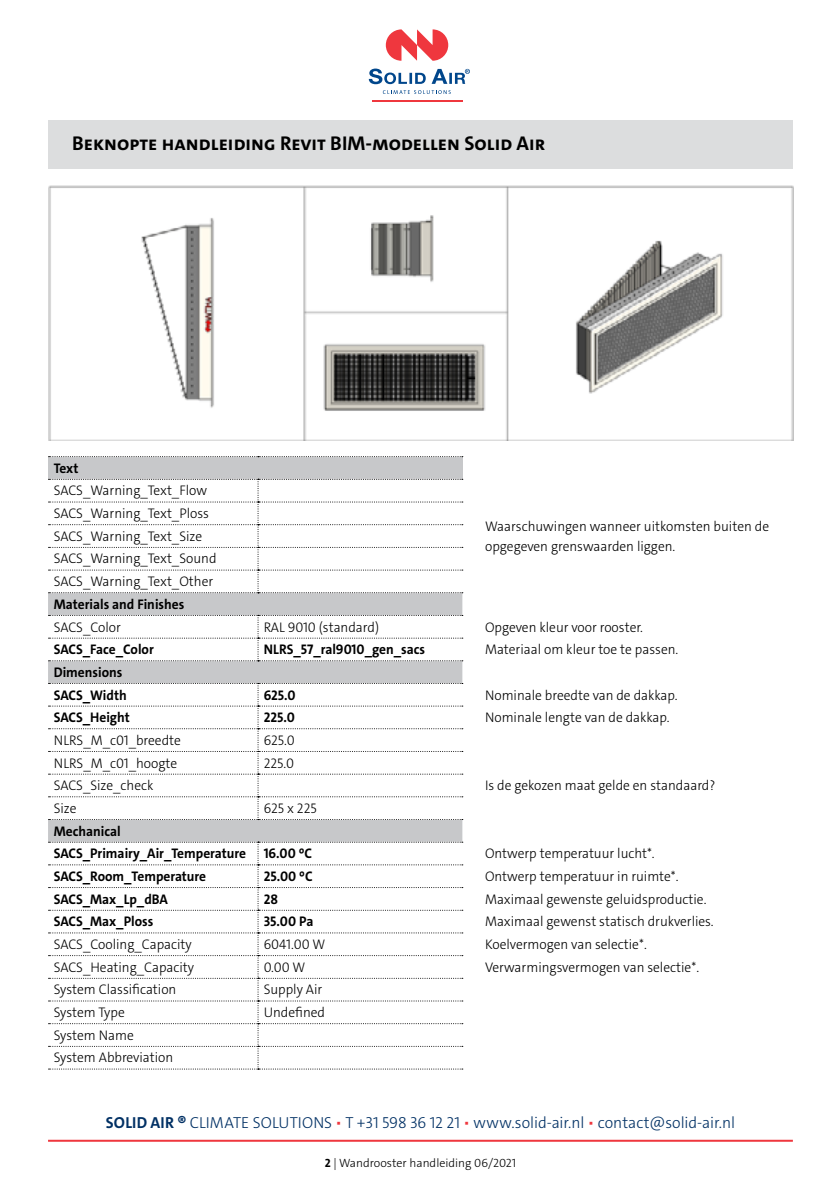
<style>
.page{position:relative;width:840px;height:1191px;background:#fff}
.page>*{position:absolute;margin:0;border:0;box-sizing:border-box;transform-origin:0 0}
.t1{font:700 20px "The Sans C4 s";color:#000}
.t2{font:300 16px "The Sans C4 s";color:#003064}
.t3{font:300 14px/22.6px "The Sans C4 s";color:#000;scale:.96 1}
.t4{font:700 14px/22.6px "The Sans C4 s";color:#000;scale:.96 1}
.t5{font:300 12px "The Sans C4 s";color:#000}
.s1{font-weight:700}
.s2{color:#ef373e}
</style>
<div class="page">
<hr style="left:372px;top:100px;width:90px;height:1px;background:#ef373e">
<svg style="left:385px;top:29px;width:63px;height:32px"></svg>
<svg style="left:382px;top:90px;width:68px;height:4px"></svg>
<svg style="left:368px;top:69px;width:101px;height:15px"></svg>
<hr style="left:48px;top:1139px;width:744px;height:2px;background:#ef373e">
<div style="left:48px;top:120px;width:744px;height:48px;background:#dcddde"></div>
<div style="left:48px;top:456px;width:414px;height:23px;background:#c7c8ca"></div>
<div style="left:48px;top:593px;width:414px;height:248px;background:#c7c8ca"></div>
<svg style="left:48px;top:456px;width:414px;height:1px"></svg>
<svg style="left:48px;top:479px;width:414px;height:114px"></svg>
<svg style="left:48px;top:615px;width:414px;height:46px"></svg>
<svg style="left:48px;top:683px;width:414px;height:137px"></svg>
<svg style="left:48px;top:841px;width:414px;height:228px"></svg>
<img style="left:49px;top:185px;width:743px;height:255px">
<h1 class="t1" style="left:72px;top:130px;width:474px">Beknopte handleiding Revit BIM-modellen Solid Air</h1>
<p class="t4" style="left:54px;top:457px;width:27px">Text</p>
<p class="t3" style="left:54px;top:479px;width:161px">SACS_Warning_Text_Flow</p>
<p class="t3" style="left:54px;top:502px;width:171px">SACS_Warning_Text_Ploss<br>SACS_Warning_Text_Size<br>SACS_Warning_Text_Sound<br>SACS_Warning_Text_Other</p>
<p class="t4" style="left:54px;top:593px;width:137px">Materials and Finishes</p>
<p class="t3" style="left:54px;top:615px;width:71px">SACS_Color</p>
<p class="t3" style="left:263px;top:615px;width:122px">RAL 9010 (standard)</p>
<p class="t3" style="left:485px;top:615px;width:166px">Opgeven kleur voor rooster.</p>
<p class="t4" style="left:54px;top:638px;width:106px">SACS_Face_Color</p>
<p class="t4" style="left:263px;top:638px;width:170px">NLRS_57_ral9010_gen_sacs</p>
<p class="t3" style="left:485px;top:638px;width:203px">Materiaal om kleur toe te passen.</p>
<p class="t4" style="left:54px;top:661px;width:78px">Dimensions<br>SACS_Width</p>
<p class="t3" style="left:485px;top:516px;width:297px;line-height:20px">Waarschuwingen wanneer uitkomsten buiten de opgegeven grenswaarden liggen.</p>
<p class="t4" style="left:263px;top:683px;width:35px">625.0</p>
<p class="t3" style="left:485px;top:683px;width:202px">Nominale breedte van de dakkap.</p>
<p class="t4" style="left:54px;top:706px;width:81px">SACS_Height</p>
<p class="t4" style="left:263px;top:706px;width:34px">225.0</p>
<p class="t3" style="left:485px;top:706px;width:194px">Nominale lengte van de dakkap.</p>
<p class="t3" style="left:54px;top:729px;width:134px">NLRS_M_c01_breedte</p>
<p class="t3" style="left:263px;top:729px;width:34px">625.0</p>
<p class="t3" style="left:54px;top:751px;width:130px">NLRS_M_c01_hoogte</p>
<p class="t3" style="left:263px;top:751px;width:33px">225.0</p>
<p class="t3" style="left:54px;top:774px;width:105px">SACS_Size_check</p>
<p class="t3" style="left:485px;top:774px;width:241px">Is de gekozen maat gelde en standaard?</p>
<p class="t3" style="left:54px;top:797px;width:25px">Size</p>
<p class="t3" style="left:263px;top:797px;width:57px">625 x 225</p>
<p class="t4" style="left:54px;top:819px;width:202px">Mechanical<br>SACS_Primairy_Air_Temperature</p>
<p class="t4" style="left:263px;top:842px;width:52px">16.00 ºC</p>
<p class="t3" style="left:485px;top:842px;width:178px">Ontwerp temperatuur lucht*.</p>
<p class="t4" style="left:54px;top:865px;width:160px">SACS_Room_Temperature</p>
<p class="t4" style="left:263px;top:865px;width:52px">25.00 ºC</p>
<p class="t3" style="left:485px;top:865px;width:203px">Ontwerp temperatuur in ruimte*.</p>
<p class="t4" style="left:54px;top:887px;width:120px">SACS_Max_Lp_dBA</p>
<p class="t4" style="left:263px;top:887px;width:16px">28</p>
<p class="t3" style="left:485px;top:887px;width:232px">Maximaal gewenste geluidsproductie.</p>
<p class="t4" style="left:54px;top:910px;width:105px">SACS_Max_Ploss</p>
<p class="t4" style="left:263px;top:910px;width:53px">35.00 Pa</p>
<p class="t3" style="left:485px;top:910px;width:239px">Maximaal gewenst statisch drukverlies.</p>
<p class="t3" style="left:54px;top:933px;width:145px">SACS_Cooling_Capacity</p>
<p class="t3" style="left:263px;top:933px;width:66px">6041.00 W</p>
<p class="t3" style="left:485px;top:933px;width:170px">Koelvermogen van selectie*.</p>
<p class="t3" style="left:54px;top:955px;width:148px">SACS_Heating_Capacity</p>
<p class="t3" style="left:263px;top:955px;width:45px">0.00 W</p>
<p class="t3" style="left:485px;top:955px;width:224px">Verwarmingsvermogen van selectie*.</p>
<p class="t3" style="left:54px;top:978px;width:129px">System Classification</p>
<p class="t3" style="left:263px;top:978px;width:62px">Supply Air</p>
<p class="t3" style="left:54px;top:1001px;width:75px">System Type</p>
<p class="t3" style="left:263px;top:1001px;width:65px">Undefined</p>
<p class="t3" style="left:54px;top:1023px;width:126px">System Name<br>System Abbreviation</p>
<p class="t2" style="left:106px;top:1112px;width:630px"><span class="s1">SOLID AIR ®</span> CLIMATE SOLUTIONS <span class="s2">•</span> T +31 598 36 12 21 <span class="s2">•</span> www.solid-air.nl <span class="s2">•</span> contact@solid-air.nl</p>
<p class="t5" style="left:324px;top:1154px;width:193px"><span class="s1">2</span> | Wandrooster handleiding 06/2021</p>
</div>
